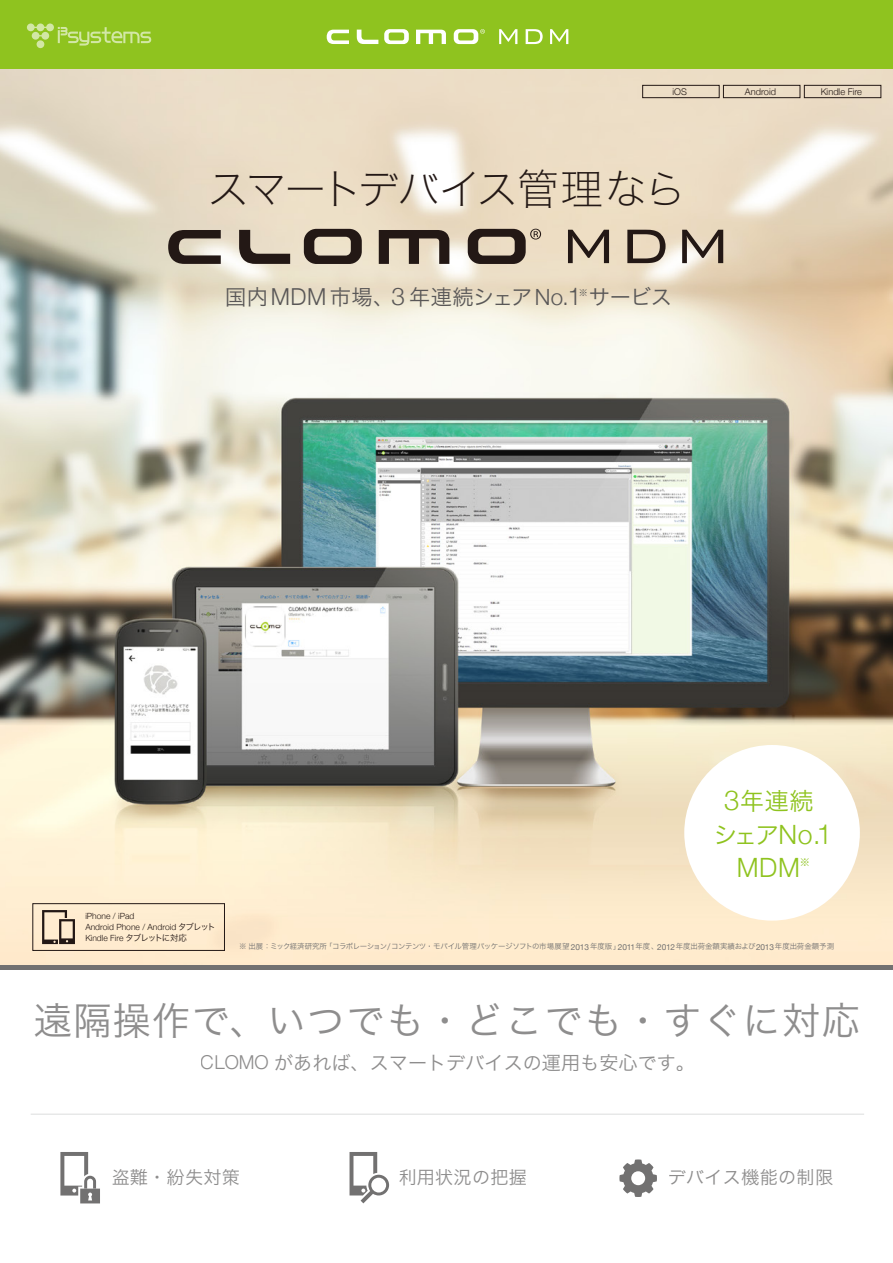
<style>
.page{position:relative;width:893px;height:1263px;background:#fff}
.page>*{position:absolute;margin:0;border:0;box-sizing:border-box;transform-origin:0 0}
.t1{font:42.6px "Hira Kaku Std N W1";letter-spacing:-.07em;color:#231815}
.t2{font:38.25px "Hira Kaku Pro N W3";letter-spacing:.035em;color:#727171}
.t3{font:300 26.55px "Helvetica Neue";color:#8fc31f}
.t4{font:24.15px/33.8px "Hira Kaku Pro N W3";letter-spacing:-.04em;color:#8fc31f;text-align:center}
.t5{font:21.3px "Hira Kaku Pro N W3";letter-spacing:-.03em;color:#595757}
.t6{font:19.2px "Hira Kaku Pro N W3";color:#727171}
.t7{font:18px "Hira Kaku Pro N W3";letter-spacing:.02em;color:#727171}
.t8{font:10.2px "Hira Kaku Pro N W3";color:#8fc31f}
.t9{font:300 9.3px "Helvetica Neue";color:#231815}
.t10{font:9px "Hira Kaku Pro N W3";color:#595757}
.t11{font:300 8.55px/10.6px "Helvetica Neue";color:#231815}
.t12{font:7.5px "Hira Kaku Pro N W3";letter-spacing:-.025em;color:#727171}
.s1{font-family:"Helvetica Neue";font-weight:300;font-size:23.4px}
.s2{font-family:"Helvetica Neue";font-weight:300;font-size:24.45px}
.s3{font-family:"Helvetica Neue";font-weight:300;font-size:22.35px}
.s4{font-family:"Hira Kaku Pro N W3";font-weight:400}
.s5{font-family:"Helvetica Neue";font-weight:300;font-size:27.6px}
.s6{font-family:"Helvetica Neue";font-weight:300;font-size:26.55px}
.s7{font-family:"Helvetica Neue";font-size:8.25px}
.s8{font-family:"Helvetica Neue";font-weight:300}
</style>
<div class="page">
<img style="left:0;top:68px;width:893px;height:897px">
<div style="left:0;top:0;width:893px;height:68px;background:#8fc31f"></div>
<svg style="left:42px;top:910px;width:33px;height:34px"></svg>
<div style="left:33px;top:903px;width:192px;height:48px;border:1px solid #231815"></div>
<svg style="left:499px;top:29px;width:18px;height:15px"></svg>
<svg style="left:526px;top:29px;width:17px;height:15px"></svg>
<svg style="left:550px;top:29px;width:18px;height:15px"></svg>
<svg style="left:327px;top:30px;width:22px;height:14px"></svg>
<svg style="left:357px;top:30px;width:21px;height:14px"></svg>
<svg style="left:416px;top:30px;width:30px;height:14px"></svg>
<svg style="left:384px;top:29px;width:25px;height:15px"></svg>
<svg style="left:454px;top:29px;width:31px;height:15px"></svg>
<svg style="left:568px;top:230px;width:41px;height:33px"></svg>
<svg style="left:627px;top:230px;width:39px;height:33px"></svg>
<svg style="left:682px;top:230px;width:41px;height:33px"></svg>
<svg style="left:168px;top:230px;width:53px;height:34px;background:#7b7269"></svg>
<svg style="left:239px;top:230px;width:51px;height:34px;background:#94897c"></svg>
<svg style="left:379px;top:230px;width:70px;height:34px;background:#7b6f63"></svg>
<svg style="left:304px;top:229px;width:58px;height:35px;background:#72675c"></svg>
<svg style="left:468px;top:229px;width:73px;height:35px;background:#877a6d"></svg>
<div style="left:684px;top:745px;width:176px;height:175px;background:#fff;border-radius:50%"></div>
<hr style="left:31px;top:1114px;width:833px;height:1px;background:#dcdddd">
<svg style="left:60px;top:1152px;width:40px;height:51px"></svg>
<svg style="left:619px;top:1159px;width:38px;height:38px"></svg>
<svg style="left:350px;top:1152px;width:39px;height:51px"></svg>
<div style="left:37px;top:40px;width:7px;height:8px;background:#d2e7a5;border-radius:50%"></div>
<svg style="left:27px;top:23px;width:124px;height:23px"></svg>
<div style="left:642px;top:85px;width:77px;height:13px;border:1px solid #231815"></div>
<div style="left:723px;top:85px;width:77px;height:13px;border:1px solid #231815"></div>
<div style="left:804px;top:85px;width:77px;height:13px;border:1px solid #231815"></div>
<hr style="left:0;top:965px;width:893px;height:4px;background:#727171">
<p class="t9" style="left:672px;top:84px;width:16px">iOS</p>
<p class="t9" style="left:745px;top:84px;width:33px">Android</p>
<p class="t9" style="left:821px;top:84px;width:43px">Kindle Fire</p>
<h1 class="t1" style="left:207px;top:157px;width:481px">スマートデバイス管理なら</h1>
<h3 class="t5" style="left:225px;top:278px;width:448px">国内<span class="s1">MDM</span> 市場、<span class="s2">3</span> 年連続シェア<span class="s3">No.</span><span class="s2">1</span> サービス</h3>
<p class="t10" style="left:579px;top:284px;width:10px">※</p>
<p class="t11" style="left:85px;top:910px;width:132px">iPhone / iPad<br>Android Phone / Android <span class="s4">タブレット<br></span>Kindle Fire <span class="s4">タブレットに対応</span></p>
<h3 class="t4" style="left:713px;top:782px;width:121px"><span class="s5">3</span>年連続シェア<span class="s6">No.</span><span class="s5">1</span></h3>
<h3 class="t3" style="left:737px;top:846px;width:64px">MDM</h3>
<h3 class="t8" style="left:800px;top:853px;width:12px">※</h3>
<p class="t12" style="left:239px;top:940px;width:596px">※ 出展：ミック経済研究所「コラボレーション/コンテンツ・モバイル管理パッケージソフトの市場展望 <span class="s7">2013</span> 年度版」<span class="s7">2011</span>年度、<span class="s7">2012</span>年度出荷金額実績および<span class="s7">2013</span>年度出荷金額予測</p>
<h2 class="t2" style="left:33px;top:987px;width:828px">遠隔操作で、いつでも・どこでも・すぐに対応</h2>
<h3 class="t6" style="left:201px;top:1045px;width:496px"><span class="s8">CLOMO</span> があれば、スマートデバイスの運用も安心です。</h3>
<h3 class="t7" style="left:111px;top:1162px;width:130px">盗難・紛失対策</h3>
<h3 class="t7" style="left:398px;top:1162px;width:130px">利用状況の把握</h3>
<h3 class="t7" style="left:668px;top:1162px;width:167px">デバイス機能の制限</h3>
</div>
